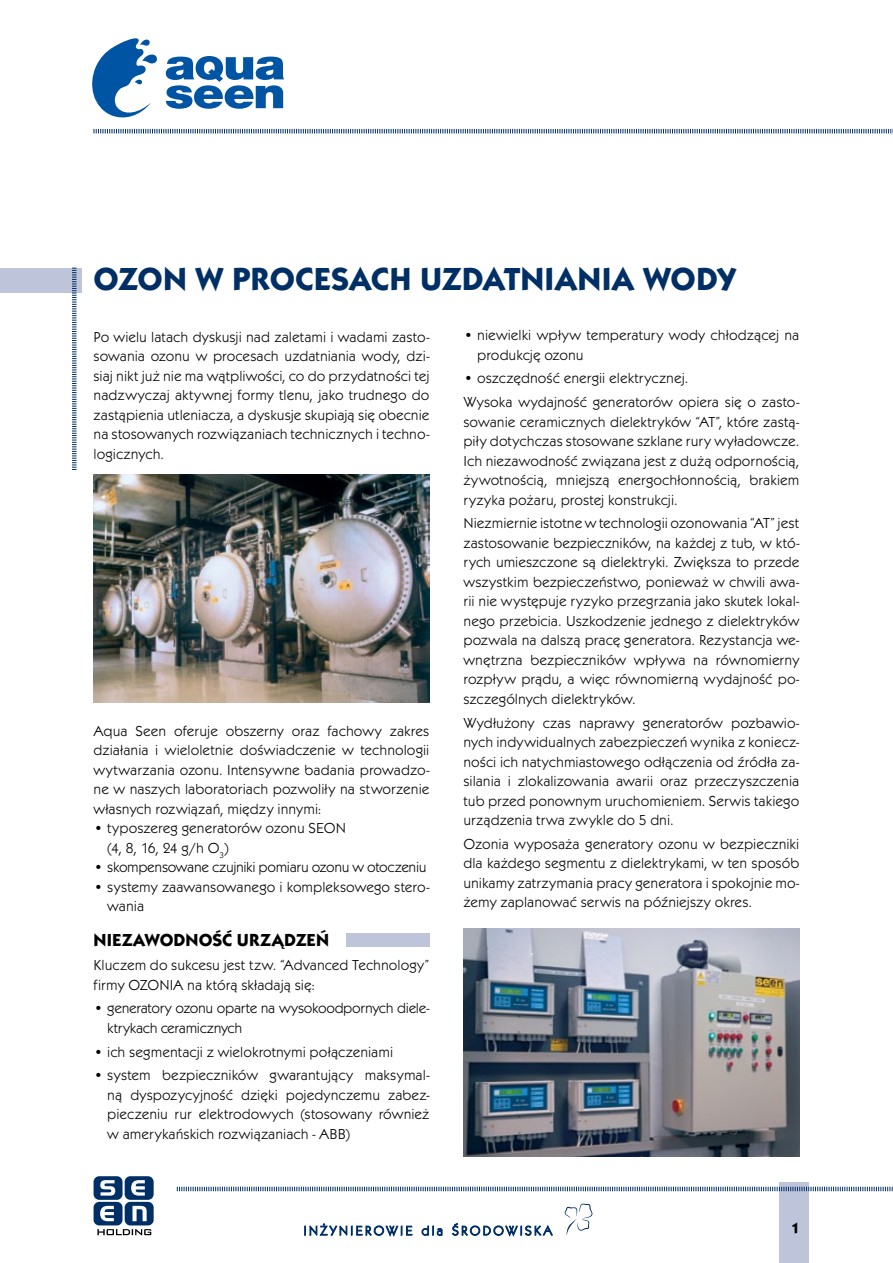
<style>
.page{position:relative;width:893px;height:1263px;background:#fff}
.page>*{position:absolute;margin:0;border:0;box-sizing:border-box;transform-origin:0 0}
.t1{font:700 33px "Kabel Itc TEE";letter-spacing:-.005em;color:#002f65}
.t2{font:700 18px "Kabel Itc TEE";letter-spacing:.005em;color:#000}
.t3{font:15px/19.5px "Kabel Itc TEE";color:#000;text-align:justify}
.t4{font:15px/19.5px "Kabel Itc TEE";letter-spacing:-.025em;color:#000}
.t5{font:700 15px "Kabel Itc TEE";color:#000}
</style>
<div class="page">
<div style="left:780px;top:1182px;width:29px;height:81px;background:#bec5da"></div>
<svg style="left:304px;top:1223px;width:249px;height:13px"></svg>
<svg style="left:565px;top:1203px;width:28px;height:33px"></svg>
<div style="left:94px;top:1202px;width:29px;height:23px;background:#002f65;border-radius:6px"></div>
<div style="left:94px;top:1176px;width:29px;height:24px;background:#002f65;border-radius:6px"></div>
<div style="left:125px;top:1176px;width:29px;height:24px;background:#002f65;border-radius:6px"></div>
<div style="left:125px;top:1202px;width:29px;height:23px;background:#002f65;border-radius:6px"></div>
<svg style="left:100px;top:1180px;width:15px;height:15px"></svg>
<svg style="left:131px;top:1180px;width:14px;height:15px"></svg>
<svg style="left:100px;top:1206px;width:14px;height:15px"></svg>
<svg style="left:132px;top:1206px;width:15px;height:15px"></svg>
<svg style="left:97px;top:1229px;width:54px;height:6px"></svg>
<svg style="left:176px;top:1186px;width:717px;height:6px"></svg>
<div style="left:0;top:268px;width:82px;height:25px;background:#bec5da"></div>
<svg style="left:72px;top:268px;width:5px;height:202px"></svg>
<svg style="left:93px;top:128px;width:800px;height:6px"></svg>
<svg style="left:166px;top:56px;width:118px;height:53px"></svg>
<svg style="left:92px;top:38px;width:65px;height:80px"></svg>
<img style="left:94px;top:475px;width:335px;height:227px">
<img style="left:463px;top:929px;width:336px;height:228px">
<div style="left:346px;top:933px;width:83px;height:13px;background:#bec5da"></div>
<h1 class="t1" style="left:94px;top:260px;width:644px">OZON W PROCESACH UZDATNIANIA WODY</h1>
<p class="t3" style="left:477px;top:326px;width:324px;text-indent:-14px">• niewielki wpływ temperatury wody chłodzącej na produkcję ozonu</p>
<p class="t3" style="left:463px;top:367px;width:337px;line-height:23.7px">• oszczędność energii elektrycznej.<br>Wysoka wydajność generatorów opiera się o zasto-</p>
<p class="t3" style="left:463px;top:412px;width:337px">sowanie ceramicznych dielektryków “AT”, które zastą&shy;piły dotychczas stosowane szklane rury wyładowcze.<br>Ich niezawodność związana jest z dużą odpornością, żywotnością, mniejszą energochłonnością, brakiem ryzyka pożaru, prostej konstrukcji.</p>
<p class="t3" style="left:463px;top:514px;width:337px">Niezmiernie istotne w technologii ozonowania “AT” jest zastosowanie bezpieczników, na każdej z tub, w któ&shy;rych umieszczone są dielektryki. Zwiększa to przede wszystkim bezpieczeństwo, ponieważ w chwili awa&shy;rii nie występuje ryzyko przegrzania jako skutek lokal&shy;nego przebicia. Uszkodzenie jednego z dielektryków pozwala na dalszą pracę generatora. Rezystancja we&shy;wnętrzna bezpieczników wpływa na równomierny rozpływ prądu, a więc równomierną wydajność po&shy;szczególnych dielektryków.</p>
<p class="t3" style="left:463px;top:713px;width:337px">Wydłużony czas naprawy generatorów pozbawio&shy;nych indywidualnych zabezpieczeń wynika z koniecz&shy;ności ich natychmiastowego odłączenia od źródła za&shy;silania i zlokalizowania awarii oraz przeczyszczenia tub przed ponownym uruchomieniem. Serwis takiego urządzenia trwa zwykle do 5 dni.</p>
<p class="t3" style="left:463px;top:834px;width:337px">Ozonia wyposaża generatory ozonu w bezpieczniki dla każdego segmentu z dielektrykami, w ten sposób unikamy zatrzymania pracy generatora i spokojnie mo&shy;żemy zaplanować serwis na późniejszy okres.</p>
<p class="t3" style="left:94px;top:327px;width:337px">Po wielu latach dyskusji nad zaletami i wadami zasto&shy;sowania ozonu w procesach uzdatniania wody, dzi&shy;siaj nikt już nie ma wątpliwości, co do przydatności tej nadzwyczaj aktywnej formy tlenu, jako trudnego do zastąpienia utleniacza, a dyskusje skupiają się obecnie na stosowanych rozwiązaniach technicznych i techno&shy;logicznych.</p>
<p class="t3" style="left:93px;top:721px;width:337px">Aqua Seen oferuje obszerny oraz fachowy zakres działania i wieloletnie doświadczenie w technologii wytwarzania ozonu. Intensywne badania prowadzo&shy;ne w naszych laboratoriach pozwoliły na stworzenie własnych rozwiązań, między innymi:</p>
<p class="t3" style="left:107px;top:819px;width:240px;text-indent:-14px">• typoszereg generatorów ozonu SEON (4, 8, 16, 24 g/h O<sub>3</sub>)</p>
<p class="t4" style="left:94px;top:858px;width:334px">• skompensowane czujniki pomiaru ozonu w otoczeniu</p>
<p class="t3" style="left:107px;top:877px;width:324px;text-indent:-14px">• systemy zaawansowanego i kompleksowego stero&shy;wania</p>
<p class="t2" style="left:94px;top:930px;width:237px">NIEZAWODNOŚĆ URZĄDZEŃ</p>
<p class="t3" style="left:94px;top:956px;width:337px">Kluczem do sukcesu jest tzw. “Advanced Technology” firmy OZONIA na którą składają się:</p>
<p class="t4" style="left:107px;top:999px;width:324px;text-indent:-14px">• generatory ozonu oparte na wysokoodpornych diele&shy;ktrykach ceramicznych</p>
<p class="t3" style="left:94px;top:1042px;width:301px">• ich segmentacji z wielokrotnymi połączeniami</p>
<p class="t3" style="left:107px;top:1066px;width:324px;text-indent:-14px">• system bezpieczników gwarantujący maksymal&shy;ną dyspozycyjność dzięki pojedynczemu zabez&shy;pieczeniu rur elektrodowych (stosowany również w amerykańskich rozwiązaniach - ABB)</p>
<p class="t5" style="left:791px;top:1219px;width:10px">1</p>
</div>
